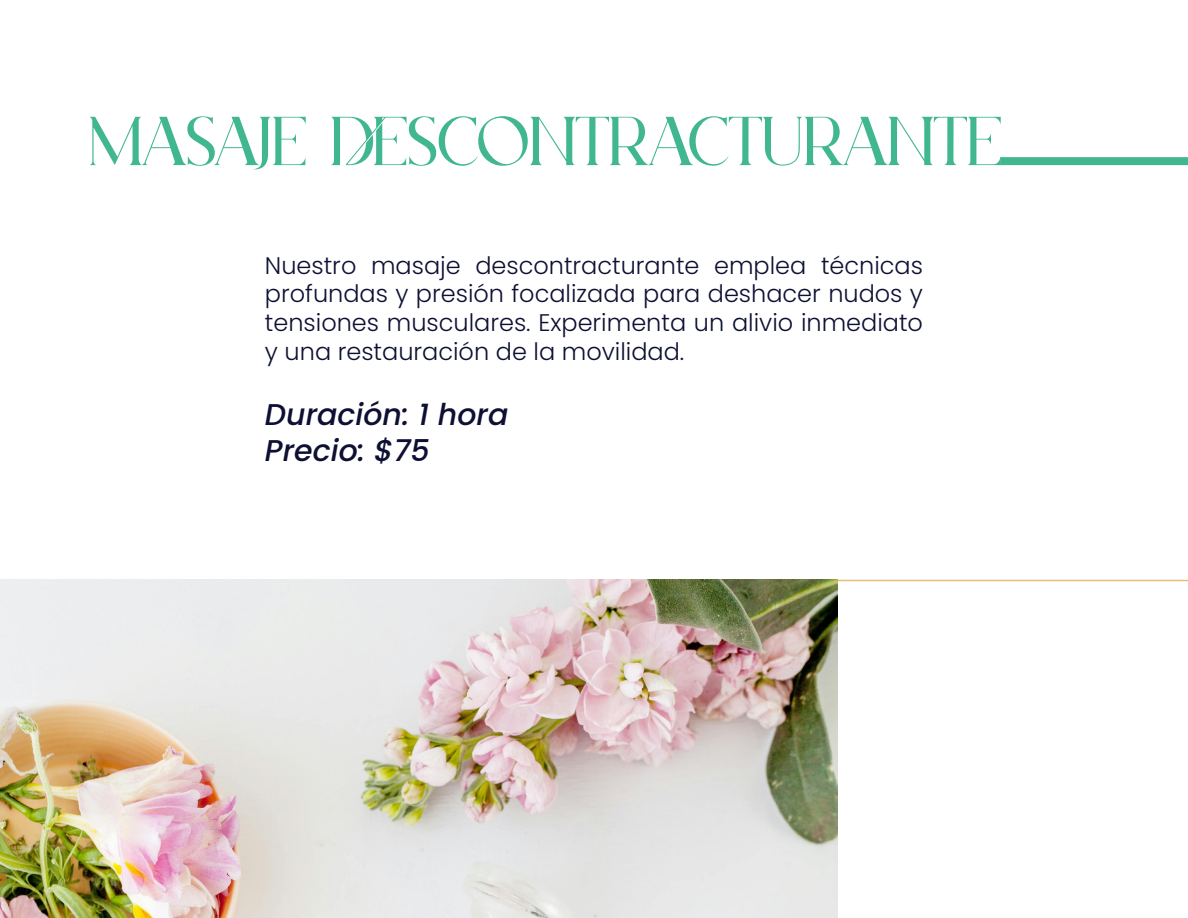
<style>
.page{position:relative;width:1188px;height:918px;background:#fff}
.page>*{position:absolute;margin:0;border:0;box-sizing:border-box;transform-origin:0 0}
.t1{font:69px "BODAR Regular";color:#40b790}
.t2{font:italic 500 30px "Poppins";color:#0d1032}
.t3{font:300 24px/28.8px "Poppins";color:#0d1032;text-align:justify}
</style>
<div class="page">
<hr style="left:631px;top:580px;width:557px;height:1px;background:#ebba78">
<img style="left:0;top:580px;width:837px;height:338px">
<div style="left:1000px;top:157px;width:188px;height:8px;background:#40b790"></div>
<p class="t1" style="left:88px;top:104px;width:915px">MASAJE DESCONTRACTURANTE</p>
<p class="t3" style="left:265px;top:251px;width:660px">Nuestro masaje descontracturante emplea técnicas profundas y presión focalizada para deshacer nudos y tensiones musculares. Experimenta un alivio inmediato y una restauración de la movilidad.</p>
<p class="t2" style="left:265px;top:397px;width:245px">Duración: 1 hora</p>
<p class="t2" style="left:265px;top:433px;width:166px">Precio: $75</p>
</div>
